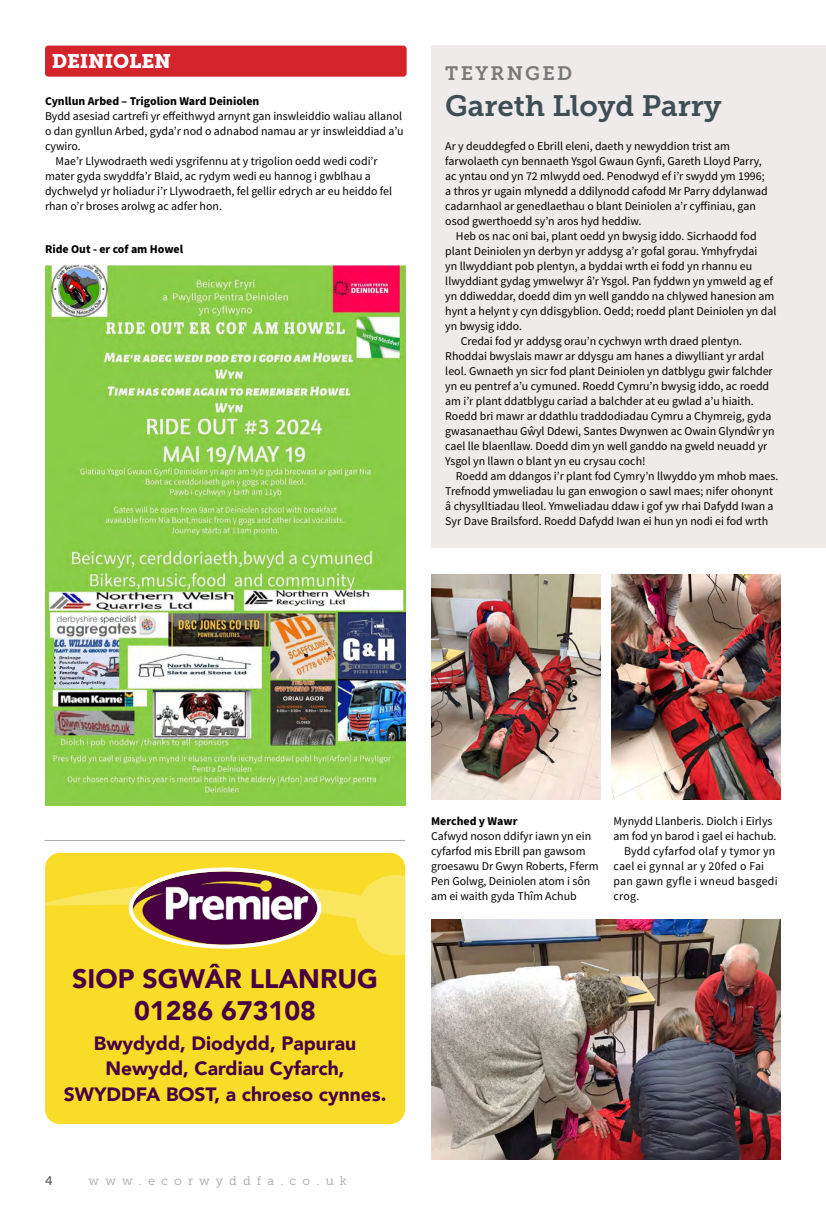
<style>
.page{position:relative;width:826px;height:1205px;background:#fff}
.page>*{position:absolute;margin:0;border:0;box-sizing:border-box;transform-origin:0 0}
.No_indent_Body_Eco{font:29.38px "Museo Slab 700";color:#3f4d54}
.Body_Eco{font:900 26.75px "Avenir";color:#470044}
.t1{font:19.62px "Museo Slab 900";letter-spacing:-.01em;color:#fff}
.No_indent_Body_Eco-2{font:19.38px "Museo Slab 700";letter-spacing:.12em;color:#797979}
.Body_Eco-2{font:900 19.25px/25.1px "Avenir";color:#470044;text-align:center}
.t2{font:12.5px "Museo Slab 300";color:#a8a8a7}
.t3{font:12.5px "Museo Slab 500";color:#575756}
.Body_Eco-3{font:11.88px/15px "Source Sans Pro";color:#000}
.No_indent_Body_Eco-3{font:11.88px/15px "Source Sans Pro";color:#000}
.Body_Eco-4{font:11.88px/15px "Source Sans Pro";letter-spacing:.02em;color:#000}
.No_indent_Body_Eco-4{font:700 11.88px "Source Sans Pro";color:#000}
</style>
<div class="page">
<div style="left:431px;top:45px;width:395px;height:503px;background:#eeebea"></div>
<div style="left:45px;top:46px;width:361px;height:31px;background:#d3232b;border-radius:3px"></div>
<img style="left:431px;top:574px;width:169px;height:226px">
<img style="left:612px;top:574px;width:169px;height:226px">
<img style="left:45px;top:264px;width:361px;height:541px">
<img style="left:431px;top:919px;width:350px;height:241px">
<div style="left:45px;top:853px;width:360px;height:271px;background:#f9dc28;border-radius:15px"></div>
<svg style="left:45px;top:861px;width:360px;height:94px"></svg>
<img style="left:133px;top:871px;width:184px;height:74px">
<div style="left:129px;top:867px;width:192px;height:81px;border:4px solid #fff;border-radius:50%"></div>
<hr style="left:45px;top:840px;width:360px;height:1px;background:#a8a8a7">
<p class="t1" style="left:52px;top:50px;width:121px">DEINIOLEN</p>
<p class="No_indent_Body_Eco-4" style="left:45px;top:93px;width:216px">Cynllun Arbed – Trigolion Ward Deiniolen</p>
<p class="No_indent_Body_Eco-3" style="left:45px;top:108px;width:360px">Bydd asesiad cartrefi yr effeithwyd arnynt gan inswleiddio waliau allanol o dan gynllun Arbed, gyda’r nod o adnabod namau ar yr inswleiddiad a’u cywiro.</p>
<p class="Body_Eco-3" style="left:45px;top:153px;width:348px;text-indent:11px">Mae’r Llywodraeth wedi ysgrifennu at y trigolion oedd wedi codi’r mater gyda swyddfa’r Blaid, ac rydym wedi eu hannog i gwblhau a dychwelyd yr holiadur i’r Llywodraeth, fel gellir edrych ar eu heiddo fel rhan o’r broses arolwg ac adfer hon.</p>
<p class="No_indent_Body_Eco-4" style="left:45px;top:241px;width:140px">Ride Out - er cof am Howel</p>
<p class="No_indent_Body_Eco-2" style="left:445px;top:62px;width:129px">TEYRNGED</p>
<p class="No_indent_Body_Eco" style="left:445px;top:90px;width:278px">Gareth Lloyd Parry</p>
<p class="No_indent_Body_Eco-3" style="left:445px;top:138px;width:324px">Ar y deuddegfed o Ebrill eleni, daeth y newyddion trist am farwolaeth cyn bennaeth Ysgol Gwaun Gynfi, Gareth Lloyd Parry, ac yntau ond yn 72 mlwydd oed. Penodwyd ef i’r swydd ym 1996; a thros yr ugain mlynedd a ddilynodd cafodd Mr Parry ddylanwad cadarnhaol ar genedlaethau o blant Deiniolen a’r cyffiniau, gan osod gwerthoedd sy’n aros hyd heddiw.</p>
<p class="Body_Eco-3" style="left:445px;top:228px;width:332px;text-indent:11px">Heb os nac oni bai, plant oedd yn bwysig iddo. Sicrhaodd fod plant Deiniolen yn derbyn yr addysg a’r gofal gorau. Ymhyfrydai<br>yn llwyddiant pob plentyn, a byddai wrth ei fodd yn rhannu eu llwyddiant gydag ymwelwyr â’r Ysgol. Pan fyddwn yn ymweld ag ef yn ddiweddar, doedd dim yn well ganddo na chlywed hanesion am hynt a helynt y cyn ddisgyblion. Oedd; roedd plant Deiniolen yn dal yn bwysig iddo.</p>
<p class="Body_Eco-3" style="left:445px;top:333px;width:331px;text-indent:15px">Credai fod yr addysg orau’n cychwyn wrth draed plentyn.<br>Rhoddai bwyslais mawr ar ddysgu am hanes a diwylliant yr ardal leol. Gwnaeth yn sicr fod plant Deiniolen yn datblygu gwir falchder yn eu pentref a’u cymuned. Roedd Cymru’n bwysig iddo, ac roedd am i’r plant ddatblygu cariad a balchder at eu gwlad a’u hiaith.<br>Roedd bri mawr ar ddathlu traddodiadau Cymru a Chymreig, gyda gwasanaethau Gŵyl Ddewi, Santes Dwynwen ac Owain Glyndŵr yn cael lle blaenllaw. Doedd dim yn well ganddo na gweld neuadd yr Ysgol yn llawn o blant yn eu crysau coch!</p>
<p class="Body_Eco-3" style="left:445px;top:468px;width:334px;text-indent:11px">Roedd am ddangos i’r plant fod Cymry’n llwyddo ym mhob maes.<br>Trefnodd ymweliadau lu gan enwogion o sawl maes; nifer ohonynt â chysylltiadau lleol. Ymweliadau ddaw i gof yw rhai Dafydd Iwan a Syr Dave Brailsford. Roedd Dafydd Iwan ei hun yn nodi ei fod wrth</p>
<p class="Body_Eco" style="left:72px;top:956px;width:307px">SIOP SGWÂR LLANRUG</p>
<p class="Body_Eco" style="left:134px;top:988px;width:183px">01286 673108</p>
<p class="Body_Eco-2" style="left:64px;top:1030px;width:324px">Bwydydd, Diodydd, Papurau<br>Newydd, Cardiau Cyfarch,<br>SWYDDFA BOST, a chroeso cynnes.</p>
<p class="t3" style="left:45px;top:1174px;width:9px">4</p>
<p class="t2" style="left:89px;top:1174px;width:260px">w w w . e c o r w y d d f a . c o . u k</p>
<p class="No_indent_Body_Eco-4" style="left:431px;top:813px;width:88px">Merched y Wawr</p>
<p class="No_indent_Body_Eco-3" style="left:431px;top:828px;width:169px">Cafwyd noson ddifyr iawn yn ein cyfarfod mis Ebrill pan gawsom groesawu Dr Gwyn Roberts, Fferm<br>Pen Golwg, Deiniolen atom i sôn am ei waith gyda Thîm Achub</p>
<p class="No_indent_Body_Eco-3" style="left:613px;top:813px;width:164px">Mynydd Llanberis. Diolch i Eirlys am fod yn barod i gael ei hachub.</p>
<p class="Body_Eco-4" style="left:613px;top:843px;width:166px;text-indent:11px">Bydd cyfarfod olaf y tymor yn cael ei gynnal ar y 20fed o Fai pan gawn gyfle i wneud basgedi crog.</p>
</div>
